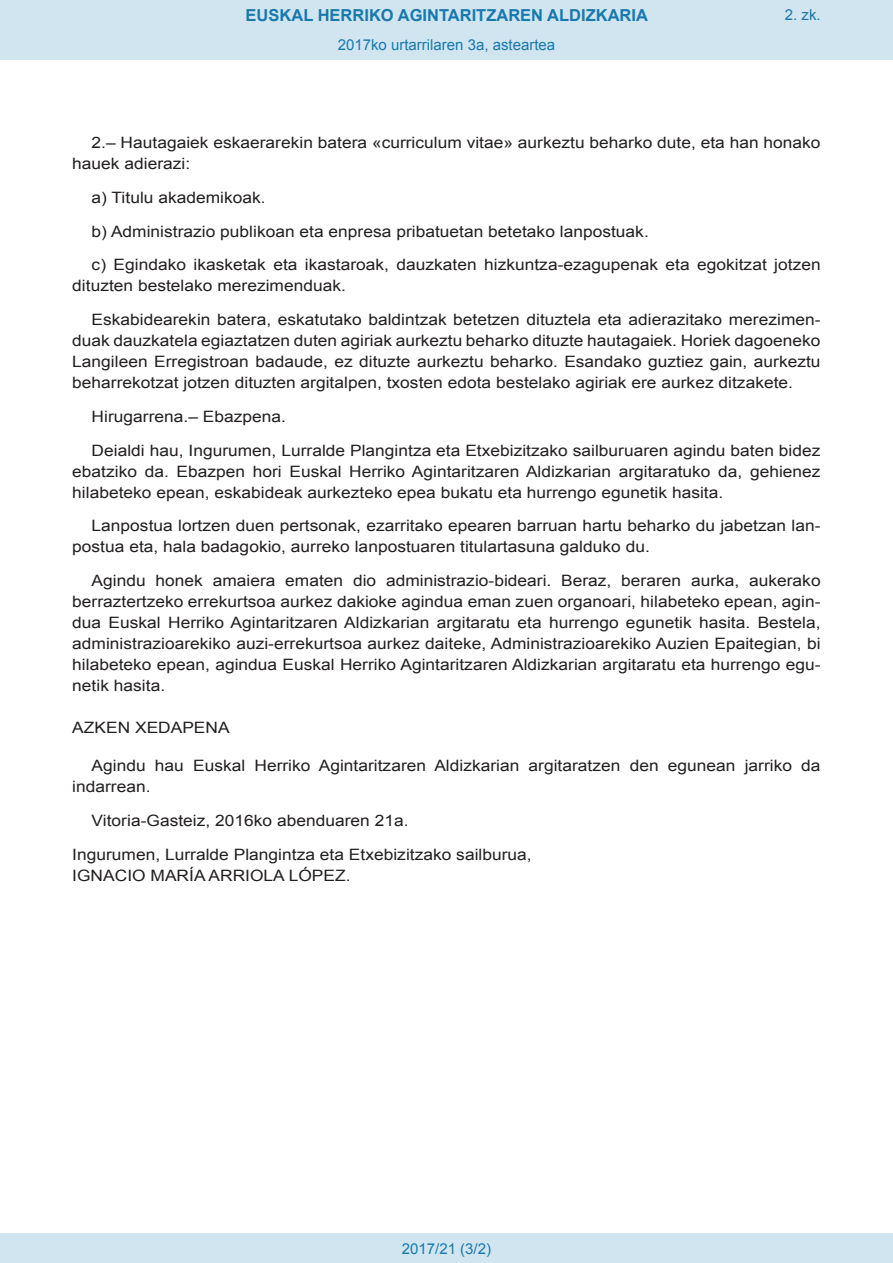
<style>
.page{position:relative;width:893px;height:1263px;background:#fff}
.page>*{position:absolute;margin:0;border:0;box-sizing:border-box;transform-origin:0 0}
.t1{font:700 16.5px "Arial";color:#1879ad}
.BOPVDetalle{font:15.6px/21px "Arial";color:#231f20;scale:1.11 1}
.BOPVFirmaPuesto{font:15.6px "Arial";color:#231f20;scale:1.11 1}
.BOPVFirmaLugFec{font:15.6px "Arial";color:#231f20;scale:1.11 1}
.BOPVFirmaNombre{font:15.6px "Arial";color:#231f20;scale:1.11 1}
.BOPVDisposicion{font:15.6px "Arial";color:#231f20;scale:1.11 1}
.Paginacion_Centro{font:15px "Arial";color:#1879ad}
</style>
<div class="page">
<div style="left:0;top:0;width:893px;height:60px;background:#d0e5f0"></div>
<div style="left:0;top:1233px;width:893px;height:30px;background:#d0e5f0"></div>
<p class="t1" style="left:246px;top:4px;width:404px">EUSKAL HERRIKO AGINTARITZAREN ALDIZKARIA</p>
<p class="Paginacion_Centro" style="left:338px;top:35px;width:219px">2017ko urtarrilaren 3a, asteartea</p>
<p class="Paginacion_Centro" style="left:785px;top:5px;width:37px">2. zk.</p>
<p class="BOPVDetalle" style="left:72px;top:132px;width:676px;text-indent:19px">2.– Hautagaiek eskaerarekin batera «curriculum vitae» aurkeztu beharko dute, eta han honako hauek adierazi:</p>
<p class="BOPVDetalle" style="left:92px;top:187px;width:158px">a) Titulu akademikoak.</p>
<p class="BOPVDetalle" style="left:92px;top:221px;width:503px">b) Administrazio publikoan eta enpresa pribatuetan betetako lanpostuak.</p>
<p class="BOPVDetalle" style="left:72px;top:255px;width:676px;text-indent:19px">c) Egindako ikasketak eta ikastaroak, dauzkaten hizkuntza-ezagupenak eta egokitzat jotzen dituzten bestelako merezimenduak.</p>
<p class="BOPVDetalle" style="left:72px;top:309px;width:676px;text-align:justify;text-indent:19px">Eskabidearekin batera, eskatutako baldintzak betetzen dituztela eta adierazitako merezimen&shy;duak dauzkatela egiaztatzen duten agiriak aurkeztu beharko dituzte hautagaiek. Horiek dagoeneko Langileen Erregistroan badaude, ez dituzte aurkeztu beharko. Esandako guztiez gain, aurkeztu beharrekotzat jotzen dituzten argitalpen, txosten edota bestelako agiriak ere aurkez ditzakete.</p>
<p class="BOPVDetalle" style="left:92px;top:406px;width:177px">Hirugarrena.– Ebazpena.</p>
<p class="BOPVDetalle" style="left:72px;top:440px;width:676px;text-align:justify;text-indent:19px">Deialdi hau, Ingurumen, Lurralde Plangintza eta Etxebizitzako sailburuaren agindu baten bidez ebatziko da. Ebazpen hori Euskal Herriko Agintaritzaren Aldizkarian argitaratuko da, gehienez hilabeteko epean, eskabideak aurkezteko epea bukatu eta hurrengo egunetik hasita.</p>
<p class="BOPVDetalle" style="left:72px;top:516px;width:676px;text-indent:19px">Lanpostua lortzen duen pertsonak, ezarritako epearen barruan hartu beharko du jabetzan lan&shy;postua eta, hala badagokio, aurreko lanpostuaren titulartasuna galduko du.</p>
<p class="BOPVDetalle" style="left:72px;top:570px;width:676px;text-align:justify;text-indent:19px">Agindu honek amaiera ematen dio administrazio-bideari. Beraz, beraren aurka, aukerako berraztertzeko errekurtsoa aurkez dakioke agindua eman zuen organoari, hilabeteko epean, agin&shy;dua Euskal Herriko Agintaritzaren Aldizkarian argitaratu eta hurrengo egunetik hasita. Bestela, administrazioarekiko auzi-errekurtsoa aurkez daiteke, Administrazioarekiko Auzien Epaitegian, bi hilabeteko epean, agindua Euskal Herriko Agintaritzaren Aldizkarian argitaratu eta hurrengo egu&shy;netik hasita.</p>
<p class="BOPVDisposicion" style="left:72px;top:718px;width:143px">AZKEN XEDAPENA</p>
<p class="BOPVDetalle" style="left:72px;top:756px;width:676px;text-indent:19px">Agindu hau Euskal Herriko Agintaritzaren Aldizkarian argitaratzen den egunean jarriko da indarrean.</p>
<p class="BOPVFirmaLugFec" style="left:92px;top:810px;width:287px">Vitoria-Gasteiz, 2016ko abenduaren 21a.</p>
<p class="BOPVFirmaPuesto" style="left:72px;top:844px;width:415px">Ingurumen, Lurralde Plangintza eta Etxebizitzako sailburua,</p>
<p class="BOPVFirmaNombre" style="left:72px;top:865px;width:252px">IGNACIO MARÍA ARRIOLA LÓPEZ.</p>
<p class="Paginacion_Centro" style="left:402px;top:1238px;width:91px">2017/21 (3/2)</p>
</div>
